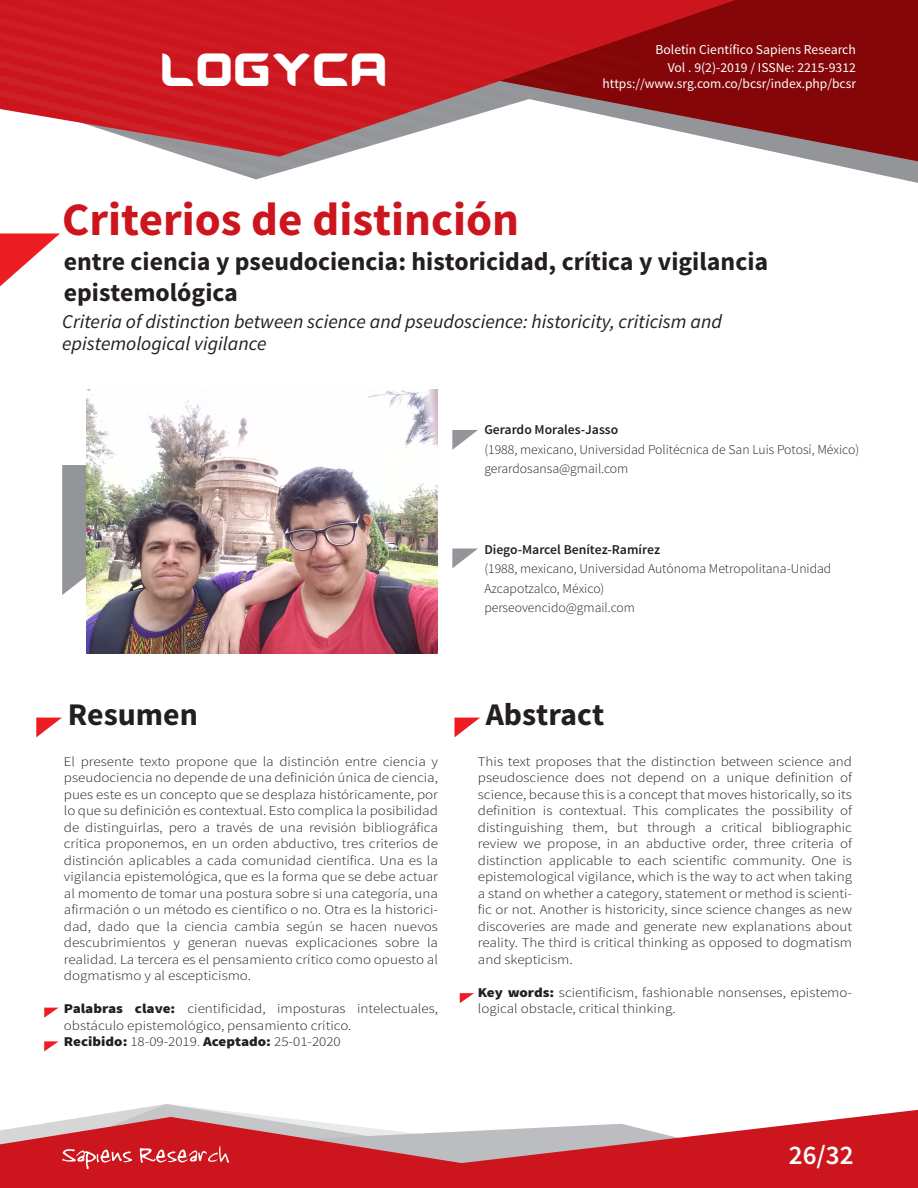
<style>
.page{position:relative;width:918px;height:1188px;background:#fff}
.page>*{position:absolute;margin:0;border:0;box-sizing:border-box;transform-origin:0 0}
.t1{font:700 46.5px "Source Sans Pro";color:#cd151d}
.t2{font:46.5px "Helion W00";color:#fff}
.t3{font:700 31.5px "Source Sans Pro";color:#231f20}
.t4{font:600 27px "Source Sans Pro";color:#fff}
.t5{font:700 25.5px/31.5px "Source Sans Pro";color:#231f20}
.t6{font:italic 19.5px/22.5px "Source Sans Pro";color:#231f20}
.t7{font:300 13.5px/16.5px "Source Sans Pro";color:#231f20;text-align:justify;scale:1.11 1}
.t8{font:300 13.5px/19.5px "Source Sans Pro";color:#231f20}
.t9{font:13.5px/17.9px "Source Sans Pro";color:#fff;text-align:right}
.t10{font:600 13.5px "Source Sans Pro";color:#231f20}
.s1{font-weight:900}
.s2{font-weight:200}
</style>
<div class="page">
<svg style="left:62px;top:465px;width:24px;height:130px;background:#9b9d9f"></svg>
<svg style="left:86px;top:1104px;width:162px;height:13px"></svg>
<svg style="left:248px;top:1110px;width:670px;height:78px;fill:#cd151d"></svg>
<svg style="left:0;top:1117px;width:618px;height:71px;background:#cf5a60"></svg>
<svg style="left:255px;top:161px;width:663px;height:22px"></svg>
<svg style="left:795px;top:0;width:123px;height:161px;background:#851012"></svg>
<svg style="left:0;top:0;width:763px;height:179px;background:#b4282d"></svg>
<svg style="left:0;top:3px;width:752px;height:176px;fill:#cd1a21"></svg>
<svg style="left:44px;top:1008px;width:14px;height:10px"></svg>
<svg style="left:44px;top:1041px;width:15px;height:10px"></svg>
<svg style="left:460px;top:993px;width:14px;height:10px"></svg>
<svg style="left:0;top:233px;width:60px;height:53px"></svg>
<svg style="left:36px;top:718px;width:26px;height:19px"></svg>
<svg style="left:454px;top:718px;width:26px;height:19px"></svg>
<svg style="left:452px;top:430px;width:26px;height:20px"></svg>
<svg style="left:452px;top:549px;width:25px;height:19px"></svg>
<svg style="left:140px;top:1146px;width:89px;height:17px;background:#d95056"></svg>
<svg style="left:62px;top:1149px;width:70px;height:20px"></svg>
<img style="left:86px;top:390px;width:351px;height:263px">
<h1 class="t2" style="left:162px;top:40px;width:229px">LOGYCA</h1>
<h1 class="t1" style="left:62px;top:190px;width:458px">Criterios de distinción</h1>
<p class="t9" style="left:656px;top:41px;width:202px">Boletín Científico Sapiens Research<br>Vol . 9(2)-2019 / ISSNe: 2215-9312</p>
<p class="t9" style="left:602px;top:75px;width:255px">https://www.srg.com.co/bcsr/index.php/bcsr</p>
<h3 class="t5" style="left:64px;top:246px;width:706px">entre ciencia y pseudociencia: historicidad, crítica y vigilancia epistemológica</h3>
<h3 class="t6" style="left:62px;top:310px;width:661px">Criteria of distinction between science and pseudoscience: historicity, criticism and epistemological vigilance</h3>
<p class="t10" style="left:484px;top:421px;width:135px">Gerardo Morales-Jasso</p>
<p class="t8" style="left:484px;top:440px;width:376px">(1988, mexicano, Universidad Politécnica de San Luis Potosí, México) gerardosansa@gmail.com</p>
<h2 class="t3" style="left:68px;top:695px;width:132px">Resumen</h2>
<p class="t7" style="left:64px;top:753px;width:339px">El presente texto propone que la distinción entre ciencia y pseudociencia no depende de una definición única de ciencia, pues este es un concepto que se desplaza históricamente, por lo que su definición es contextual. Esto complica la posibilidad de distinguirlas, pero a través de una revisión bibliográfica crítica proponemos, en un orden abductivo, tres criterios de distinción aplicables a cada comunidad científica. Una es la vigilancia epistemológica, que es la forma que se debe actuar al momento de tomar una postura sobre si una categoría, una afirmación o un método es científico o no. Otra es la historici&shy;dad, dado que la ciencia cambia según se hacen nuevos descubrimientos y generan nuevas explicaciones sobre la realidad. La tercera es el pensamiento crítico como opuesto al dogmatismo y al escepticismo.</p>
<p class="t7" style="left:64px;top:1001px;width:339px;text-align:left"><span class="s1">Palabras clave:</span> cientificidad, imposturas intelectuales, obstáculo epistemológico, pensamiento crítico.<br><span class="s1">Recibido:</span> 18-09-2019<span class="s2">.</span> <span class="s1">Aceptado:</span> 25-01-2020</p>
<p class="t10" style="left:484px;top:541px;width:177px">Diego-Marcel Benítez-Ramírez</p>
<p class="t8" style="left:484px;top:559px;width:349px">(1988, mexicano, Universidad Autónoma Metropolitana-Unidad<br>Azcapotzalco, México)<br>perseovencido@gmail.com</p>
<h2 class="t3" style="left:486px;top:695px;width:120px">Abstract</h2>
<p class="t7" style="left:478px;top:753px;width:339px">This text proposes that the distinction between science and pseudoscience does not depend on a unique definition of science, because this is a concept that moves historically, so its definition is contextual. This complicates the possibility of distinguishing them, but through a critical bibliographic review we propose, in an abductive order, three criteria of distinction applicable to each scientific community. One is epistemological vigilance, which is the way to act when taking a stand on whether a category, statement or method is scienti&shy;fic or not. Another is historicity, since science changes as new discoveries are made and generate new explanations about reality. The third is critical thinking as opposed to dogmatism and skepticism.</p>
<p class="t7" style="left:478px;top:984px;width:339px"><span class="s1">Key words:</span> scientificism, fashionable nonsenses, epistemo&shy;logical obstacle, critical thinking.</p>
<h3 class="t4" style="left:789px;top:1138px;width:66px">26/32</h3>
</div>
